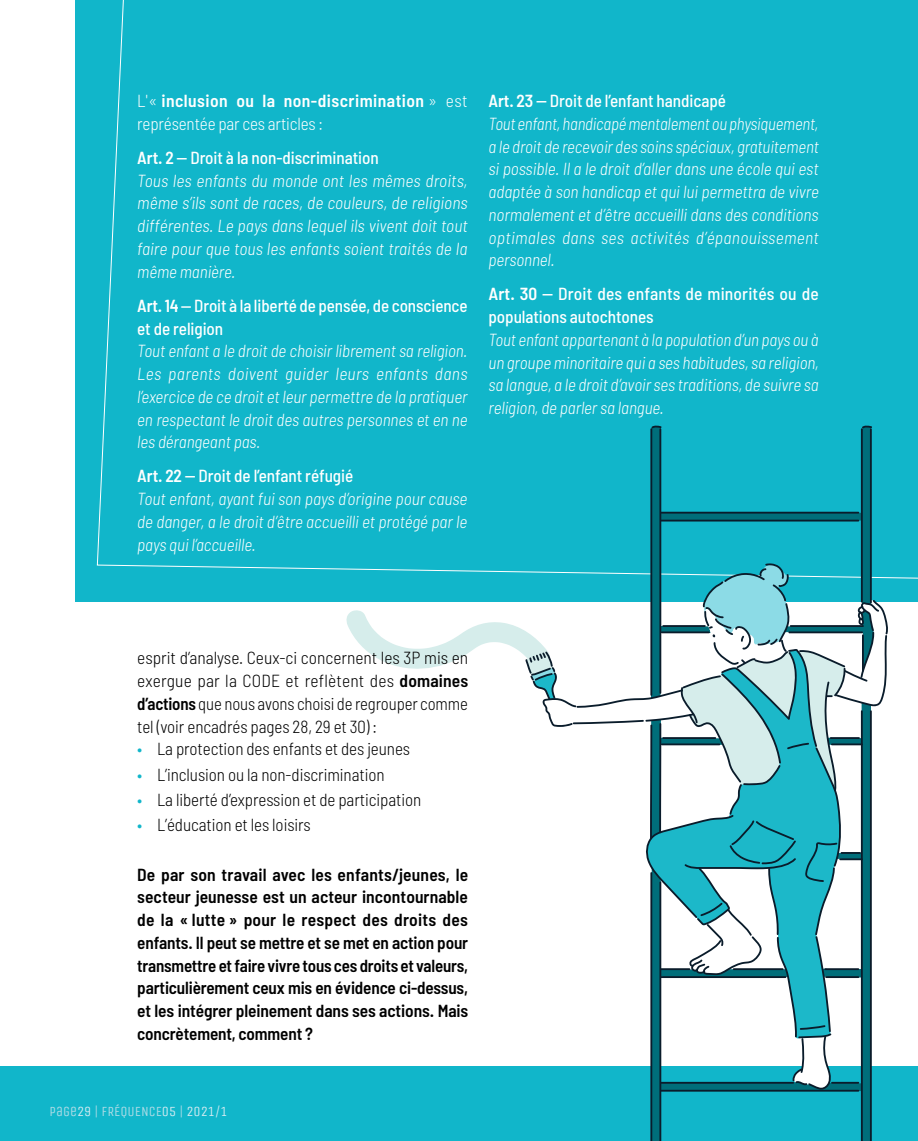
<style>
.page{position:relative;width:918px;height:1141px;background:#fff}
.page>*{position:absolute;margin:0;border:0;box-sizing:border-box;transform-origin:0 0}
.t1{font:italic 300 semi-condensed 17.5px/22.8px "Barlow";letter-spacing:-.005em;color:#fff}
.t2{font:italic 300 semi-condensed 17.5px/22.8px "Barlow";letter-spacing:-.005em;color:#fff;scale:.96 1}
.t3{font:600 semi-condensed 17.5px/22.8px "Barlow";letter-spacing:-.005em;color:#000;text-align:justify}
.t4{font:300 semi-condensed 17.5px/22.8px "Barlow";letter-spacing:-.005em;color:#000;text-align:justify}
.t5{font:500 semi-condensed 17.5px/22.8px "Barlow";letter-spacing:-.005em;color:#fff}
.t6{font:300 semi-condensed 17.5px/22.8px "Barlow";letter-spacing:-.01em;color:#fff}
.t7{font:14px "Unica One";color:#aedce6}
.s1{font-weight:600}
.s2{font-weight:600;font-style:normal}
.s3{font-weight:500;font-style:normal}
.s4{color:#11b6ca}
.s5{color:#d2ebf1}
</style>
<div class="page">
<div style="left:76px;top:0;width:842px;height:601px;background:#11b6ca"></div>
<div style="left:0;top:1067px;width:918px;height:74px;background:#11b6ca"></div>
<svg style="left:345px;top:425px;width:543px;height:716px"></svg>
<hr style="left:660px;top:512px;width:199px;height:2px;background:#0a1c2b">
<hr style="left:660px;top:520px;width:199px;height:2px;background:#0a1c2b">
<hr style="left:660px;top:968px;width:30px;height:2px;background:#0a1c2b">
<hr style="left:733px;top:968px;width:50px;height:2px;background:#0a1c2b">
<hr style="left:824px;top:968px;width:35px;height:2px;background:#0a1c2b">
<hr style="left:660px;top:976px;width:126px;height:2px;background:#0a1c2b">
<hr style="left:825px;top:976px;width:34px;height:2px;background:#0a1c2b">
<hr style="left:660px;top:1082px;width:134px;height:2px;background:#0a1c2b">
<hr style="left:831px;top:1082px;width:28px;height:2px;background:#0a1c2b">
<hr style="left:660px;top:1090px;width:199px;height:2px;background:#0a1c2b">
<p class="t6" style="left:137px;top:89px;width:332px">L'« <span class="s1">inclusion ou la non-discrimination</span> » est représentée par ces articles :</p>
<p class="t1" style="left:137px;top:146px;width:332px"><span class="s2">Art. 2</span> <span class="s3">-- Droit à la non-discrimination<br></span>Tous les enfants du monde ont les mêmes droits, même s’ils sont de races, de couleurs, de religions différentes. Le pays dans lequel ils vivent doit tout faire pour que tous les enfants soient traités de la même manière.</p>
<p class="t5" style="left:137px;top:294px;width:332px"><span class="s1">Art. 14</span> —Droit à la liberté de pensée, de conscience et de religion</p>
<p class="t1" style="left:137px;top:339px;width:332px;text-align:justify">Tout enfant a le droit de choisir librement sa religion.<br>Les parents doivent guider leurs enfants dans l’exercice de ce droit et leur permettre de la pratiquer en respectant le droit des autres personnes et en ne les dérangeant pas.</p>
<p class="t1" style="left:137px;top:464px;width:332px"><span class="s2">Art. 22</span> <span class="s3">-- Droit de l’enfant réfugié<br></span>Tout enfant, ayant fui son pays d’origine pour cause de danger, a le droit d’être accueilli et protégé par le pays qui l’accueille.</p>
<p class="t2" style="left:488px;top:89px;width:346px"><span class="s2">Art. 23</span> <span class="s3">-- Droit de l’enfant handicapé<br></span>Tout enfant, handicapé mentalement ou physiquement, a le droit de recevoir des soins spéciaux, gratuitement si possible. Il a le droit d’aller dans une école qui est adaptée à son handicap et qui lui permettra de vivre normalement et d’être accueilli dans des conditions optimales dans ses activités d’épanouissement personnel.</p>
<p class="t5" style="left:488px;top:282px;width:332px"><span class="s1">Art. 30</span> -- Droit des enfants de minorités ou de populations autochtones</p>
<p class="t1" style="left:488px;top:328px;width:332px;text-align:justify">Tout enfant appartenant à la population d’un pays ou à un groupe minoritaire qui a ses habitudes, sa religion, sa langue, a le droit d’avoir ses traditions, de suivre sa religion, de parler sa langue.</p>
<p class="t4" style="left:137px;top:646px;width:332px">esprit d’analyse. Ceux-ci concernent les 3P mis en exergue par la CODE et reflètent des <span class="s1">domaines d’actions</span> que nous avons choisi de regrouper comme tel (voir encadrés pages 28, 29 et 30) :</p>
<p class="t4" style="left:137px;top:737px;width:274px"><span class="s4">•</span> La protection des enfants et des jeunes</p>
<p class="t4" style="left:137px;top:763px;width:249px"><span class="s4">•</span> L’inclusion ou la non-discrimination</p>
<p class="t4" style="left:137px;top:788px;width:285px"><span class="s4">•</span> La liberté d’expression et de participation</p>
<p class="t4" style="left:137px;top:813px;width:175px"><span class="s4">•</span> L’éducation et les loisirs</p>
<p class="t3" style="left:137px;top:862px;width:332px">De par son travail avec les enfants/jeunes, le secteur jeunesse est un acteur incontournable de la « lutte » pour le respect des droits des enfants. Il peut se mettre et se met en action pour transmettre et faire vivre tous ces droits et valeurs, particulièrement ceux mis en évidence ci-dessus, et les intégrer pleinement dans ses actions. Mais concrètement, comment ?</p>
<p class="t7" style="left:50px;top:1103px;width:179px">page<span class="s5">29</span> | FRÉQUENCE<span class="s5">05</span> | <span class="s5">2021/1</span></p>
</div>
